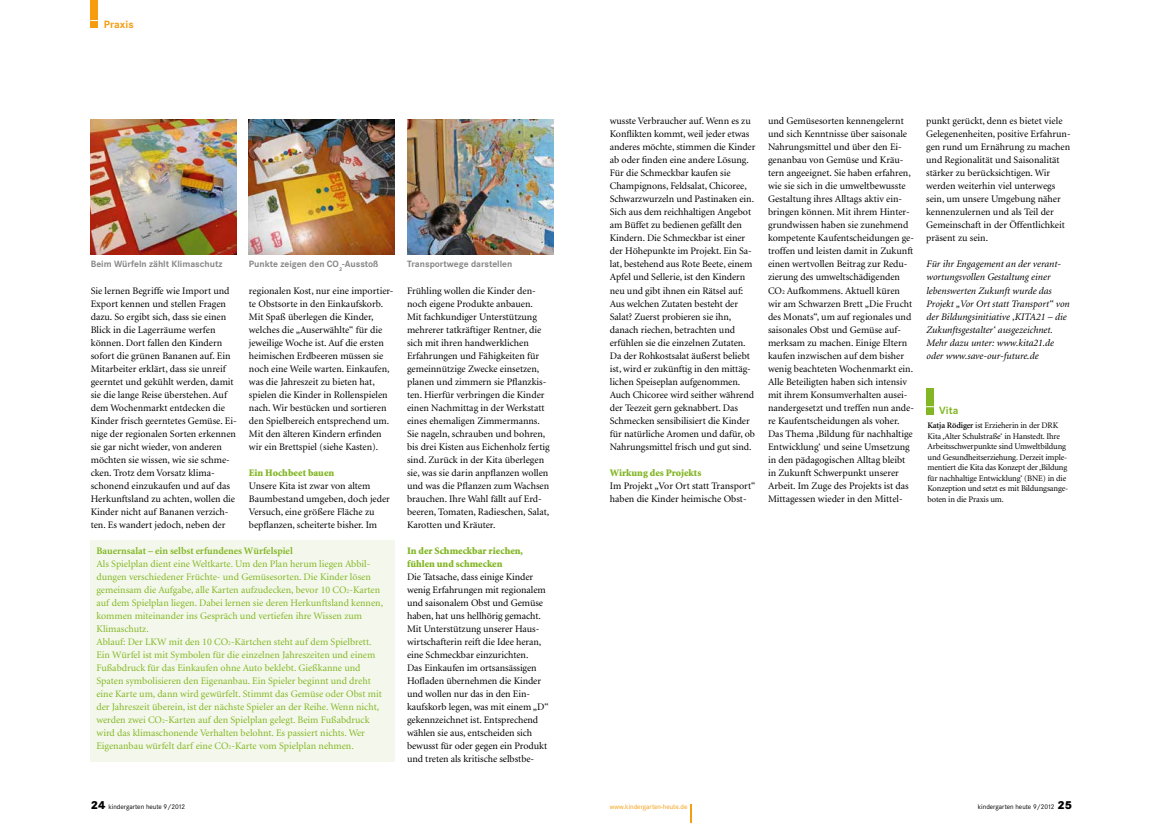
<style>
.page{position:relative;width:1163px;height:823px;background:#fff}
.page>*{position:absolute;margin:0;border:0;box-sizing:border-box;transform-origin:0 0}
.t1{font:700 11px "Corporate S";letter-spacing:.005em;color:#f59d0f}
.t2{font:700 11px "Corporate S";color:#82b624}
.t3{font:10px/13px "Minion";color:#000}
.t4{font:10px/13px "Minion";color:#82b624}
.t5{font:italic 10px/13px "Minion";color:#000}
.t6{font:900 10px/13px "Minion";color:#82b624}
.t7{font:700 10px "Minion";color:#82b624}
.t8{font:700 9.5px "Corporate S";color:#878787}
.t9{font:8.5px/10.5px "Minion";letter-spacing:-.015em;color:#000}
.t10{font:7px "Corporate S";color:#000}
.t11{font:7px "Corporate S";color:#f59d0f}
.s1{font-size:5.8px}
.s2{font-weight:600}
.s3{font-weight:800;font-size:12px}
</style>
<div class="page">
<div style="left:91px;top:0;width:7px;height:28px;background:#f59d0f"></div>
<svg style="left:690px;top:804px;width:1px;height:18px"></svg>
<div style="left:926px;top:388px;width:7px;height:26px;background:#82b624"></div>
<div style="left:91px;top:540px;width:304px;height:221px;background:#f4f8ec"></div>
<img style="left:91px;top:119px;width:146px;height:135px">
<img style="left:249px;top:119px;width:146px;height:135px">
<img style="left:407px;top:119px;width:146px;height:135px">
<p class="t1" style="left:104px;top:18px;width:31px">Praxis</p>
<p class="t8" style="left:91px;top:259px;width:133px">Beim Würfeln zählt Klimaschutz</p>
<p class="t8" style="left:249px;top:259px;width:131px">Punkte zeigen den CO<sub>2</sub>-Ausstoß</p>
<p class="t8" style="left:407px;top:259px;width:107px">Transportwege darstellen</p>
<p class="t3" style="left:91px;top:284px;width:147px">Sie lernen Begriffe wie Import und Export kennen und stellen Fragen dazu. So ergibt sich, dass sie einen Blick in die Lagerräume werfen können. Dort fallen den Kindern sofort die grünen Bananen auf. Ein Mitarbeiter erklärt, dass sie unreif geerntet und gekühlt werden, damit sie die lange Reise überstehen. Auf dem Wochenmarkt entdecken die Kinder frisch geerntetes Gemüse. Ei&shy;nige der regionalen Sorten erkennen sie gar nicht wieder, von anderen möchten sie wissen, wie sie schme&shy;cken. Trotz dem Vorsatz klima&shy;schonend einzukaufen und auf das Herkunftsland zu achten, wollen die Kinder nicht auf Bananen verzich&shy;ten. Es wandert jedoch, neben der</p>
<p class="t3" style="left:249px;top:284px;width:146px">regionalen Kost, nur eine importier&shy;te Obstsorte in den Einkaufskorb.<br>Mit Spaß überlegen die Kinder, welches die „Auserwählte“ für die jeweilige Woche ist. Auf die ersten heimischen Erdbeeren müssen sie noch eine Weile warten. Einkaufen, was die Jahreszeit zu bieten hat, spielen die Kinder in Rollenspielen nach. Wir bestücken und sortieren den Spielbereich entsprechend um.<br>Mit den älteren Kindern erfinden wir ein Brettspiel (siehe Kasten).</p>
<p class="t6" style="left:249px;top:466px;width:87px">Ein Hochbeet bauen</p>
<p class="t3" style="left:249px;top:479px;width:142px">Unsere Kita ist zwar von altem<br>Baumbestand umgeben, doch jeder<br>Versuch, eine größere Fläche zu bepflanzen, scheiterte bisher. Im</p>
<p class="t7" style="left:96px;top:545px;width:198px">Bauernsalat – ein selbst erfundenes Würfelspiel</p>
<p class="t4" style="left:96px;top:557px;width:288px">Als Spielplan dient eine Weltkarte. Um den Plan herum liegen Abbil&shy;dungen verschiedener Früchte- und Gemüsesorten. Die Kinder lösen gemeinsam die Aufgabe, alle Karten aufzudecken, bevor 10 CO<span class="s1">2</span>-Karten auf dem Spielplan liegen. Dabei lernen sie deren Herkunftsland kennen, kommen miteinander ins Gespräch und vertiefen ihre Wissen zum Klimaschutz.<br>Ablauf: Der LKW mit den 10 CO<span class="s1">2</span>-Kärtchen steht auf dem Spielbrett.<br>Ein Würfel ist mit Symbolen für die einzelnen Jahreszeiten und einem Fußabdruck für das Einkaufen ohne Auto beklebt. Gießkanne und Spaten symbolisieren den Eigenanbau. Ein Spieler beginnt und dreht eine Karte um, dann wird gewürfelt. Stimmt das Gemüse oder Obst mit der Jahreszeit überein, ist der nächste Spieler an der Reihe. Wenn nicht, werden zwei CO<span class="s1">2</span>-Karten auf den Spielplan gelegt. Beim Fußabdruck wird das klimaschonende Verhalten belohnt. Es passiert nichts. Wer Eigenanbau würfelt darf eine CO<span class="s1">2</span>-Karte vom Spielplan nehmen.</p>
<p class="t3" style="left:407px;top:284px;width:144px">Frühling wollen die Kinder den&shy;noch eigene Produkte anbauen.<br>Mit fachkundiger Unterstützung mehrerer tatkräftiger Rentner, die sich mit ihren handwerklichen Erfahrungen und Fähigkeiten für gemeinnützige Zwecke einsetzen, planen und zimmern sie Pflanzkis&shy;ten. Hierfür verbringen die Kinder einen Nachmittag in der Werkstatt eines ehemaligen Zimmermanns.<br>Sie nageln, schrauben und bohren, bis drei Kisten aus Eichenholz fertig sind. Zurück in der Kita überlegen sie, was sie darin anpflanzen wollen und was die Pflanzen zum Wachsen brauchen. Ihre Wahl fällt auf Erd&shy;beeren, Tomaten, Radieschen, Salat, Karotten und Kräuter.</p>
<p class="t6" style="left:407px;top:544px;width:117px">In der Schmeckbar riechen, fühlen und schmecken</p>
<p class="t3" style="left:407px;top:570px;width:143px">Die Tatsache, dass einige Kinder wenig Erfahrungen mit regionalem und saisonalem Obst und Gemüse haben, hat uns hellhörig gemacht.<br>Mit Unterstützung unserer Haus&shy;wirtschafterin reift die Idee heran, eine Schmeckbar einzurichten.<br>Das Einkaufen im ortsansässigen Hofladen übernehmen die Kinder und wollen nur das in den Ein&shy;kaufskorb legen, was mit einem „D“ gekennzeichnet ist. Entsprechend wählen sie aus, entscheiden sich bewusst für oder gegen ein Produkt und treten als kritische selbstbe-</p>
<p class="t3" style="left:609px;top:115px;width:147px">wusste Verbraucher auf. Wenn es zu Konflikten kommt, weil jeder etwas anderes möchte, stimmen die Kinder ab oder finden eine andere Lösung.<br>Für die Schmeckbar kaufen sie Champignons, Feldsalat, Chicoree, Schwarzwurzeln und Pastinaken ein.<br>Sich aus dem reichhaltigen Angebot am Büffet zu bedienen gefällt den Kindern. Die Schmeckbar ist einer der Höhepunkte im Projekt. Ein Sa&shy;lat, bestehend aus Rote Beete, einem Apfel und Sellerie, ist den Kindern neu und gibt ihnen ein Rätsel auf:<br>Aus welchen Zutaten besteht der Salat? Zuerst probieren sie ihn, danach riechen, betrachten und erfühlen sie die einzelnen Zutaten.<br>Da der Rohkostsalat äußerst beliebt ist, wird er zukünftig in den mittäg&shy;lichen Speiseplan aufgenommen.<br>Auch Chicoree wird seither während der Teezeit gern geknabbert. Das Schmecken sensibilisiert die Kinder für natürliche Aromen und dafür, ob Nahrungsmittel frisch und gut sind.</p>
<p class="t6" style="left:609px;top:466px;width:93px">Wirkung des Projekts</p>
<p class="t3" style="left:609px;top:479px;width:147px">Im Projekt „Vor Ort statt Transport“ haben die Kinder heimische Obst-</p>
<p class="t3" style="left:767px;top:115px;width:147px">und Gemüsesorten kennengelernt und sich Kenntnisse über saisonale Nahrungsmittel und über den Ei&shy;genanbau von Gemüse und Kräu&shy;tern angeeignet. Sie haben erfahren, wie sie sich in die umweltbewusste Gestaltung ihres Alltags aktiv ein&shy;bringen können. Mit ihrem Hinter&shy;grundwissen haben sie zunehmend kompetente Kaufentscheidungen ge&shy;troffen und leisten damit in Zukunft einen wertvollen Beitrag zur Redu&shy;zierung des umweltschädigenden CO<span class="s1">2</span> Aufkommens. Aktuell küren wir am Schwarzen Brett „Die Frucht des Monats“, um auf regionales und saisonales Obst und Gemüse auf&shy;merksam zu machen. Einige Eltern kaufen inzwischen auf dem bisher wenig beachteten Wochenmarkt ein.<br>Alle Beteiligten haben sich intensiv mit ihrem Konsumverhalten ausei&shy;nandergesetzt und treffen nun ande&shy;re Kaufentscheidungen als voher.<br>Das Thema ,Bildung für nachhaltige Entwicklung‘ und seine Umsetzung in den pädagogischen Alltag bleibt in Zukunft Schwerpunkt unserer Arbeit. Im Zuge des Projekts ist das Mittagessen wieder in den Mittel-</p>
<p class="t3" style="left:926px;top:115px;width:146px">punkt gerückt, denn es bietet viele<br>Gelegenenheiten, positive Erfahrun&shy;gen rund um Ernährung zu machen und Regionalität und Saisonalität stärker zu berücksichtigen. Wir werden weiterhin viel unterwegs sein, um unsere Umgebung näher kennenzulernen und als Teil der<br>Gemeinschaft in der Öffentlichkeit präsent zu sein.</p>
<p class="t5" style="left:926px;top:258px;width:145px">Für ihr Engagement an der verant&shy;wortungsvollen Gestaltung einer lebenswerten Zukunft wurde das Projekt „Vor Ort statt Transport“ von der Bildungsinitiative ‚KITA21 – die Zukunftsgestalter‘ ausgezeichnet.<br>Mehr dazu unter: www.kita21.de oder www.save-our-future.de</p>
<p class="t2" style="left:939px;top:404px;width:21px">Vita</p>
<p class="t9" style="left:927px;top:420px;width:142px"><span class="s2">Katja Rödiger</span> ist Erzieherin in der DRK Kita ‚Alter Schulstraße‘ in Hanstedt. Ihre Arbeitsschwerpunkte sind Umweltbildung und Gesundheitserziehung. Derzeit imple&shy;mentiert die Kita das Konzept der ‚Bildung für nachhaltige Entwicklung‘ (BNE) in die Konzeption und setzt es mit Bildungsange&shy;boten in die Praxis um.</p>
<p class="t10" style="left:91px;top:802px;width:96px"><span class="s3">24</span> kindergarten heute 9/2012</p>
<p class="t11" style="left:609px;top:802px;width:79px">www.kindergarten-heute.de</p>
<p class="t10" style="left:977px;top:802px;width:96px">kindergarten heute 9/2012 <span class="s3">25</span></p>
</div>
